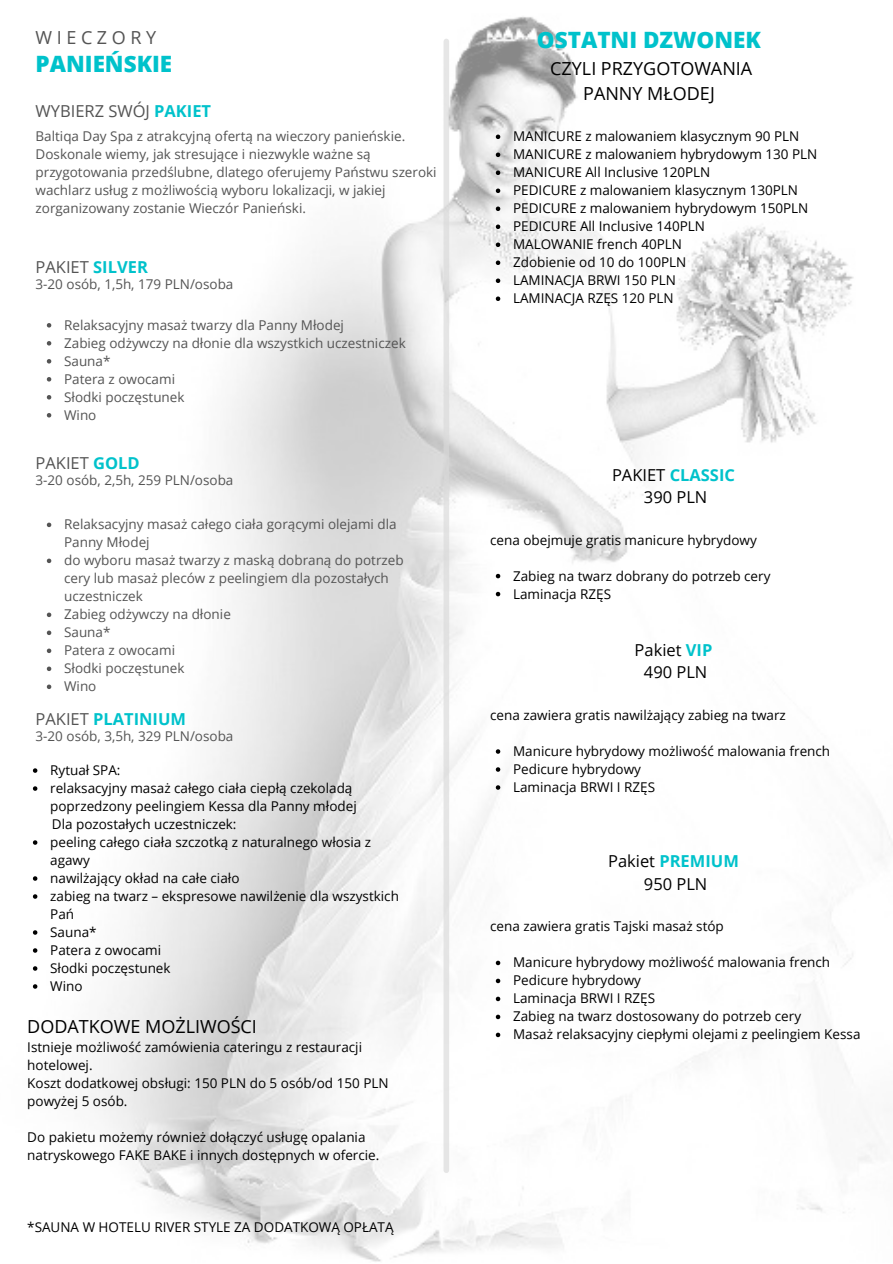
<style>
.page{position:relative;width:893px;height:1264px;background:#fff}
.page>*{position:absolute;margin:0;border:0;box-sizing:border-box;transform-origin:0 0}
.t1{font:800 22.5px "Open Sans";color:#00c2cb}
.t2{font:18px "Open Sans";color:#000}
.t3{font:18px "Open Sans";letter-spacing:.255em;color:#545454}
.t4{font:700 16.5px "Open Sans";color:#00c2cb}
.t5{font:16.5px "Open Sans";color:#545454}
.t6{font:16.5px "Open Sans";color:#000}
.t7{font:13.5px/18px "Open Sans";color:#000}
.t8{font:13.5px/18px "Open Sans";color:#545454}
.s1{font-weight:700;color:#00c2cb}
.s2{font-weight:400;color:#545454}
.s3{font-weight:400;color:#000}
</style>
<div class="page">
<img style="left:32px;top:16px;width:858px;height:1246px">
<div style="left:443px;top:41px;width:6px;height:1129px;background:#e4e4e4"></div>
<svg style="left:47px;top:323px;width:4px;height:4px"></svg>
<svg style="left:47px;top:341px;width:4px;height:4px"></svg>
<svg style="left:47px;top:359px;width:4px;height:4px"></svg>
<svg style="left:47px;top:377px;width:4px;height:4px"></svg>
<svg style="left:47px;top:395px;width:4px;height:4px"></svg>
<svg style="left:47px;top:413px;width:4px;height:4px"></svg>
<svg style="left:47px;top:522px;width:4px;height:5px"></svg>
<svg style="left:47px;top:558px;width:4px;height:5px"></svg>
<svg style="left:47px;top:612px;width:4px;height:5px"></svg>
<svg style="left:47px;top:630px;width:4px;height:5px"></svg>
<svg style="left:47px;top:648px;width:4px;height:5px"></svg>
<svg style="left:47px;top:666px;width:4px;height:5px"></svg>
<svg style="left:47px;top:684px;width:4px;height:5px"></svg>
<svg style="left:33px;top:768px;width:4px;height:4px"></svg>
<svg style="left:33px;top:786px;width:4px;height:4px"></svg>
<svg style="left:33px;top:840px;width:4px;height:4px"></svg>
<svg style="left:33px;top:876px;width:4px;height:4px"></svg>
<svg style="left:33px;top:894px;width:4px;height:4px"></svg>
<svg style="left:33px;top:930px;width:4px;height:4px"></svg>
<svg style="left:33px;top:948px;width:4px;height:4px"></svg>
<svg style="left:33px;top:966px;width:4px;height:4px"></svg>
<svg style="left:33px;top:984px;width:4px;height:4px"></svg>
<svg style="left:495px;top:135px;width:5px;height:4px"></svg>
<svg style="left:495px;top:152px;width:5px;height:5px"></svg>
<svg style="left:495px;top:170px;width:5px;height:5px"></svg>
<svg style="left:495px;top:188px;width:5px;height:5px"></svg>
<svg style="left:495px;top:206px;width:5px;height:5px"></svg>
<svg style="left:495px;top:224px;width:5px;height:5px"></svg>
<svg style="left:495px;top:242px;width:5px;height:5px"></svg>
<svg style="left:495px;top:260px;width:5px;height:5px"></svg>
<svg style="left:495px;top:278px;width:5px;height:5px"></svg>
<svg style="left:495px;top:296px;width:5px;height:5px"></svg>
<svg style="left:495px;top:574px;width:5px;height:4px"></svg>
<svg style="left:495px;top:592px;width:5px;height:4px"></svg>
<svg style="left:495px;top:749px;width:5px;height:4px"></svg>
<svg style="left:495px;top:767px;width:5px;height:4px"></svg>
<svg style="left:495px;top:785px;width:5px;height:4px"></svg>
<svg style="left:495px;top:960px;width:5px;height:5px"></svg>
<svg style="left:495px;top:978px;width:5px;height:5px"></svg>
<svg style="left:495px;top:996px;width:5px;height:5px"></svg>
<svg style="left:495px;top:1014px;width:5px;height:5px"></svg>
<svg style="left:495px;top:1032px;width:5px;height:5px"></svg>
<p class="t3" style="left:36px;top:25px;width:122px">WIECZORY</p>
<p class="t1" style="left:36px;top:47px;width:138px">PANIEŃSKIE</p>
<p class="t5" style="left:36px;top:100px;width:177px">WYBIERZ SWÓJ <span class="s1">PAKIET</span></p>
<p class="t8" style="left:36px;top:127px;width:402px">Baltiqa Day Spa z atrakcyjną ofertą na wieczory panieńskie.<br>Doskonale wiemy, jak stresujące i niezwykle ważne są przygotowania przedślubne, dlatego oferujemy Państwu szeroki wachlarz usług z możliwością wyboru lokalizacji, w jakiej zorganizowany zostanie Wieczór Panieński.</p>
<p class="t5" style="left:36px;top:255px;width:114px">PAKIET <span class="s1">SILVER</span></p>
<p class="t8" style="left:36px;top:275px;width:199px">3-20 osób, 1,5h, 179 PLN/osoba</p>
<p class="t8" style="left:64px;top:315px;width:281px">Relaksacyjny masaż twarzy dla Panny Młodej</p>
<p class="t8" style="left:64px;top:333px;width:343px">Zabieg odżywczy na dłonie dla wszystkich uczestniczek</p>
<p class="t8" style="left:64px;top:351px;width:48px">Sauna*</p>
<p class="t8" style="left:64px;top:369px;width:112px">Patera z owocami</p>
<p class="t8" style="left:64px;top:387px;width:122px">Słodki poczęstunek</p>
<p class="t8" style="left:64px;top:405px;width:34px">Wino</p>
<p class="t5" style="left:36px;top:451px;width:106px">PAKIET <span class="s1">GOLD</span></p>
<p class="t8" style="left:36px;top:471px;width:199px">3-20 osób, 2,5h, 259 PLN/osoba</p>
<p class="t8" style="left:64px;top:515px;width:334px">Relaksacyjny masaż całego ciała gorącymi olejami dla<br>Panny Młodej</p>
<p class="t8" style="left:64px;top:551px;width:341px">do wyboru masaż twarzy z maską dobraną do potrzeb cery lub masaż pleców z peelingiem dla pozostałych uczestniczek</p>
<p class="t8" style="left:64px;top:605px;width:168px">Zabieg odżywczy na dłonie</p>
<p class="t8" style="left:64px;top:623px;width:48px">Sauna*</p>
<p class="t8" style="left:64px;top:641px;width:112px">Patera z owocami</p>
<p class="t8" style="left:64px;top:659px;width:122px">Słodki poczęstunek</p>
<p class="t8" style="left:64px;top:677px;width:34px">Wino</p>
<p class="t4" style="left:36px;top:707px;width:152px"><span class="s2">PAKIET</span> PLATINIUM</p>
<p class="t8" style="left:36px;top:727px;width:199px">3-20 osób, 3,5h, 329 PLN/osoba</p>
<p class="t7" style="left:50px;top:760px;width:72px">Rytuał SPA:</p>
<p class="t7" style="left:50px;top:778px;width:308px">relaksacyjny masaż całego ciała ciepłą czekoladą poprzedzony peelingiem Kessa dla Panny młodej</p>
<p class="t7" style="left:52px;top:814px;width:186px">Dla pozostałych uczestniczek:</p>
<p class="t7" style="left:50px;top:832px;width:322px">peeling całego ciała szczotką z naturalnego włosia z agawy</p>
<p class="t7" style="left:50px;top:868px;width:191px">nawilżający okład na całe ciało</p>
<p class="t7" style="left:50px;top:886px;width:350px">zabieg na twarz – ekspresowe nawilżenie dla wszystkich<br>Pań</p>
<p class="t7" style="left:50px;top:922px;width:48px">Sauna*</p>
<p class="t7" style="left:50px;top:940px;width:112px">Patera z owocami</p>
<p class="t7" style="left:50px;top:958px;width:122px">Słodki poczęstunek</p>
<p class="t7" style="left:50px;top:976px;width:34px">Wino</p>
<p class="t2" style="left:27px;top:1013px;width:231px">DODATKOWE MOŻLIWOŚCI</p>
<p class="t7" style="left:27px;top:1037px;width:336px">Istnieje możliwość zamówienia cateringu z restauracji hotelowej.</p>
<p class="t7" style="left:27px;top:1073px;width:363px">Koszt dodatkowej obsługi: 150 PLN do 5 osób/od 150 PLN powyżej 5 osób.</p>
<p class="t7" style="left:27px;top:1127px;width:353px">Do pakietu możemy również dołączyć usługę opalania natryskowego FAKE BAKE i innych dostępnych w ofercie.</p>
<p class="t7" style="left:27px;top:1217px;width:368px">*SAUNA W HOTELU RIVER STYLE ZA DODATKOWĄ OPŁATĄ</p>
<p class="t1" style="left:537px;top:24px;width:226px">OSTATNI DZWONEK</p>
<p class="t2" style="left:550px;top:56px;width:203px">CZYLI PRZYGOTOWANIA</p>
<p class="t2" style="left:583px;top:81px;width:133px">PANNY MŁODEJ</p>
<p class="t7" style="left:513px;top:127px;width:288px">MANICURE z malowaniem klasycznym 90 PLN</p>
<p class="t7" style="left:513px;top:145px;width:306px">MANICURE z malowaniem hybrydowym 130 PLN</p>
<p class="t7" style="left:513px;top:163px;width:199px">MANICURE All Inclusive 120PLN</p>
<p class="t7" style="left:513px;top:181px;width:286px">PEDICURE z malowaniem klasycznym 130PLN</p>
<p class="t7" style="left:513px;top:199px;width:297px">PEDICURE z malowaniem hybrydowym 150PLN</p>
<p class="t7" style="left:513px;top:217px;width:193px">PEDICURE All Inclusive 140PLN</p>
<p class="t7" style="left:513px;top:235px;width:170px">MALOWANIE french 40PLN</p>
<p class="t7" style="left:513px;top:253px;width:175px">Zdobienie od 10 do 100PLN</p>
<p class="t7" style="left:513px;top:271px;width:164px">LAMINACJA BRWI 150 PLN</p>
<p class="t7" style="left:513px;top:289px;width:162px">LAMINACJA RZĘS 120 PLN</p>
<p class="t4" style="left:612px;top:463px;width:124px"><span class="s3">PAKIET</span> CLASSIC</p>
<p class="t6" style="left:644px;top:485px;width:65px">390 PLN</p>
<p class="t7" style="left:490px;top:530px;width:268px">cena obejmuje gratis manicure hybrydowy</p>
<p class="t7" style="left:513px;top:566px;width:259px">Zabieg na twarz dobrany do potrzeb cery</p>
<p class="t7" style="left:513px;top:584px;width:99px">Laminacja RZĘS</p>
<p class="t6" style="left:634px;top:638px;width:79px">Pakiet <span class="s1">VIP</span></p>
<p class="t6" style="left:644px;top:660px;width:65px">490 PLN</p>
<p class="t7" style="left:490px;top:705px;width:297px">cena zawiera gratis nawilżający zabieg na twarz</p>
<p class="t7" style="left:513px;top:741px;width:318px">Manicure hybrydowy możliwość malowania french</p>
<p class="t7" style="left:513px;top:759px;width:129px">Pedicure hybrydowy</p>
<p class="t7" style="left:513px;top:777px;width:143px">Laminacja BRWI I RZĘS</p>
<p class="t4" style="left:608px;top:849px;width:132px"><span class="s3">Pakiet</span> PREMIUM</p>
<p class="t6" style="left:644px;top:872px;width:65px">950 PLN</p>
<p class="t7" style="left:490px;top:917px;width:235px">cena zawiera gratis Tajski masaż stóp</p>
<p class="t7" style="left:513px;top:953px;width:318px">Manicure hybrydowy możliwość malowania french</p>
<p class="t7" style="left:513px;top:971px;width:129px">Pedicure hybrydowy</p>
<p class="t7" style="left:513px;top:989px;width:143px">Laminacja BRWI I RZĘS</p>
<p class="t7" style="left:513px;top:1007px;width:289px">Zabieg na twarz dostosowany do potrzeb cery</p>
<p class="t7" style="left:513px;top:1025px;width:349px">Masaż relaksacyjny ciepłymi olejami z peelingiem Kessa</p>
</div>
